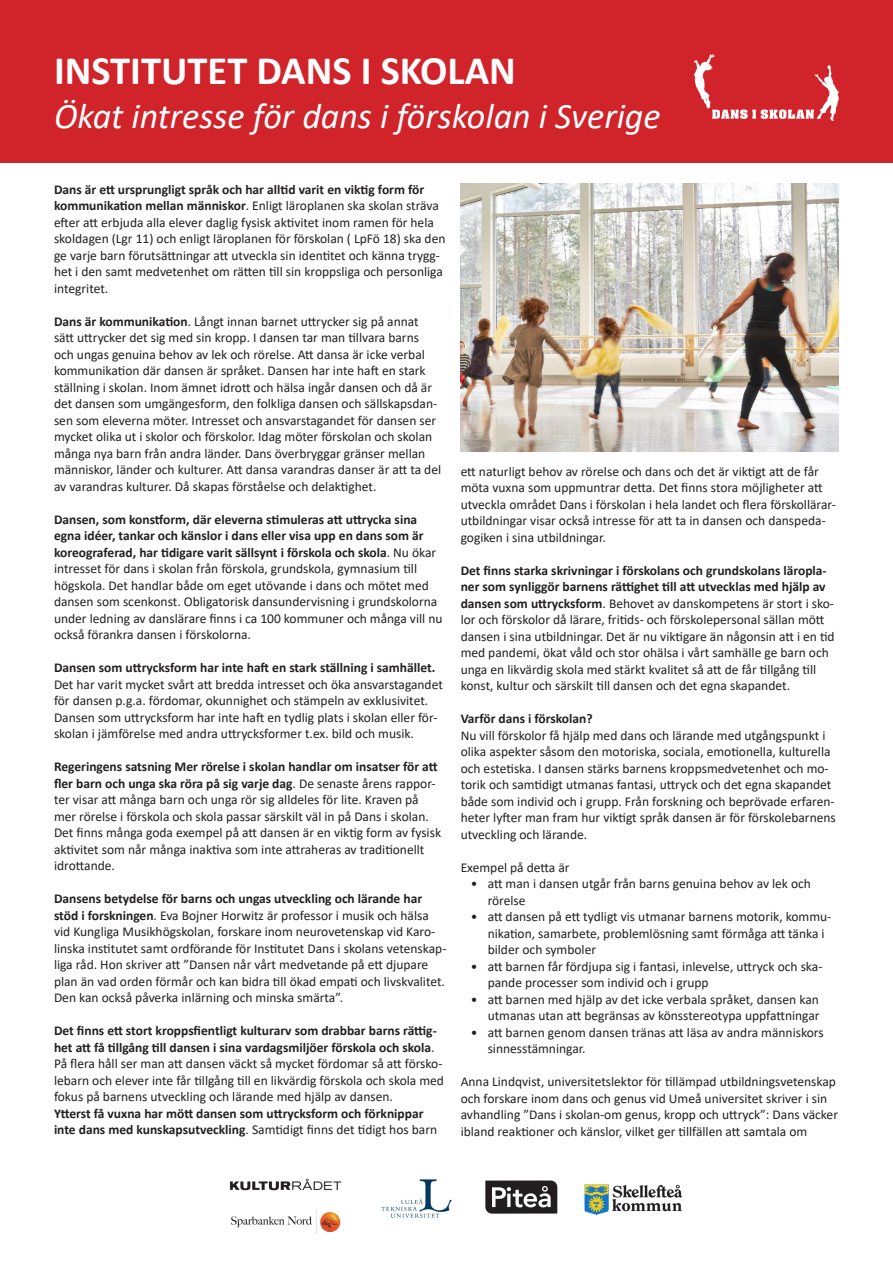
<style>
.page{position:relative;width:893px;height:1263px;background:#fff}
.page>*{position:absolute;margin:0;border:0;box-sizing:border-box;transform-origin:0 0}
.t1{font:700 40.5px "Calibri";color:#fff}
.t2{font:italic 36px "Calibri";color:#fff}
.t3{font:13.5px/16.5px "Calibri";color:#231f20}
.t4{font:700 13.5px/16.5px "Calibri";color:#231f20}
.s1{font-weight:700}
.s2{font-weight:400}
</style>
<div class="page">
<img style="left:461px;top:184px;width:378px;height:267px">
<img style="left:229px;top:1178px;width:454px;height:56px">
<div style="left:0;top:0;width:893px;height:162px;background:#d1232a"></div>
<svg style="left:694px;top:54px;width:145px;height:67px"></svg>
<p class="t1" style="left:54px;top:42px;width:463px">INSTITUTET DANS I SKOLAN</p>
<p class="t2" style="left:54px;top:91px;width:608px">Ökat intresse för dans i förskolan i Sverige</p>
<p class="t3" style="left:54px;top:181px;width:393px"><span class="s1">Dans är ett ursprungligt språk och har alltid varit en viktig form för kommunikation mellan människor</span>. Enligt läroplanen ska skolan sträva efter att erbjuda alla elever daglig fysisk aktivitet inom ramen för hela skoldagen (Lgr 11) och enligt läroplanen för förskolan ( LpFö 18) ska den ge varje barn förutsättningar att utveckla sin identitet och känna trygg&shy;het i den samt medvetenhet om rätten till sin kroppsliga och personliga integritet.</p>
<p class="t3" style="left:54px;top:313px;width:389px"><span class="s1">Dans är kommunikation</span>. Långt innan barnet uttrycker sig på annat sätt uttrycker det sig med sin kropp. I dansen tar man tillvara barns och ungas genuina behov av lek och rörelse. Att dansa är icke verbal kommunikation där dansen är språket. Dansen har inte haft en stark ställning i skolan. Inom ämnet idrott och hälsa ingår dansen och då är det dansen som umgängesform, den folkliga dansen och sällskapsdan&shy;sen som eleverna möter. Intresset och ansvarstagandet för dansen ser mycket olika ut i skolor och förskolor. Idag möter förskolan och skolan många nya barn från andra länder. Dans överbryggar grä nser mellan människor, länder och kulturer. Att dansa varandras danser är att ta del av varandras kulturer. Då skapas förståelse och delaktighet.</p>
<p class="t3" style="left:54px;top:511px;width:390px"><span class="s1">Dansen, som konstform, där eleverna stimuleras att uttrycka sina egna idéer, tankar och känslor i dans eller visa upp en dans som är koreograferad, har tidigare varit sällsynt i förskola och skola</span>. Nu ökar intresset för dans i skolan från förskola, grundskola, gymnasium till högskola. Det handlar både om eget utövande i dans och mötet med dansen som scenkonst. Obligatorisk dansundervisning i grundskolorna under ledning av danslärare finns i ca 100 kommuner och många vill nu också förankra dansen i förskolorna.</p>
<p class="t3" style="left:54px;top:659px;width:390px"><span class="s1">Dansen som uttrycksform har inte haft en stark ställning i samhället.<br></span>Det har varit mycket svårt att bredda intresset och öka ansvarstagandet för dansen p.g.a. fördomar, okunnighet och stämpeln av exklusivitet.<br>Dansen som uttrycksform har inte haft en tydlig plats i skolan eller för&shy;skolan i jämförelse med andra uttrycksformer t.ex. bild och musik.</p>
<p class="t3" style="left:54px;top:758px;width:389px"><span class="s1">Regeringens satsning Mer rörelse i skolan handlar om insatser för att fler barn och unga ska röra på sig varje dag</span>. De senaste årens rappor&shy;ter visar att många barn och unga rör sig alldeles för lite. Kraven på mer rörelse i förskola och skola passar särskilt väl in på Dans i skolan.<br>Det finns många goda exempel på att dansen är en viktig form av fysisk aktivitet som når många inaktiva som inte attraheras av traditionellt idrottande.</p>
<p class="t3" style="left:54px;top:890px;width:394px"><span class="s1">Dansens betydelse för barns och ungas utveckling och lärande har stöd i forskningen</span>. Eva Bojner Horwitz är professor i musik och hälsa vid Kungliga Musikhögskolan, forskare inom neurovetenskap vid Karo&shy;linska institutet samt ordförande för Institutet Dans i skolans vetenskap&shy;liga råd. Hon skriver att ”Dansen når vårt medvetande på ett djupare plan än vad orden förmår och kan bidra till ökad empati och livskvalitet.<br>Den kan också påverka inlärning och minska smärta”.</p>
<p class="t3" style="left:54px;top:1022px;width:392px"><span class="s1">Det finns ett stort kroppsfientligt kulturarv som drabbar barns rättig&shy;het att få tillgång till dansen i sina vardagsmiljöer förskola och skola</span>.<br>På flera håll ser man att dansen väckt så mycket fördomar så att försko&shy;lebarn och elever inte får tillgång till en likvärdig förskola och skola med fokus på barnens utveckling och lärande med hjälp av dansen.</p>
<p class="t4" style="left:54px;top:1105px;width:385px">Ytterst få vuxna har mött dansen som uttrycksform och förknippar inte dans med kunskapsutveckling<span class="s2">. Samtidigt finns det tidigt hos barn</span></p>
<p class="t3" style="left:461px;top:463px;width:377px">ett naturligt behov av rörelse och dans och det är viktigt att de får möta vuxna som uppmuntrar detta. Det finns stora möjligheter att utveckla området Dans i förskolan i hela landet och flera förskollärar&shy;utbildningar visar också intresse för att ta in dansen och danspeda&shy;gogiken i sina utbildningar.</p>
<p class="t3" style="left:461px;top:562px;width:375px"><span class="s1">Det finns starka skrivningar i förskolans och grundskolans läropla&shy;ner som synliggör barnens rättighet till att utvecklas med hjälp av dansen som uttrycksform</span>. Behovet av danskompetens är stort i sko&shy;lor och förskolor då lärare, fritids- och förskolepersonal sällan mött dansen i sina utbildningar. Det är nu viktigare än någonsin att i en tid med pandemi, ökat våld och stor ohälsa i vårt samhälle ge barn och unga en likvärdig skola med stärkt kvalitet så att de får tillgång till konst, kultur och särskilt till dansen och det egna skapandet.</p>
<p class="t4" style="left:461px;top:710px;width:134px">Varför dans i förskolan?</p>
<p class="t3" style="left:461px;top:727px;width:377px">Nu vill förskolor få hjälp med dans och lärande med utgångspunkt i olika aspekter såsom den motoriska, sociala, emotionella, kulturella och estetiska. I dansen stärks barnens kroppsmedvetenhet och mo&shy;torik och samtidigt utmanas fantasi, uttryck och det egna skapandet både som individ och i grupp. Från forskning och beprövade erfaren&shy;heter lyfter man fram hur viktigt språk dansen är för förskolebarnens utveckling och lärande.</p>
<p class="t3" style="left:461px;top:859px;width:110px">Exempel på detta är</p>
<p class="t3" style="left:488px;top:875px;width:325px;text-indent:-17px">• att man i dansen utgår från barns genuina behov av lek och rörelse</p>
<p class="t3" style="left:488px;top:908px;width:345px;text-indent:-17px">• att dansen på ett tydligt vis utmanar barnens motorik, kommu&shy;nikation, samarbete, problemlösning samt förmåga att tänka i bilder och symboler</p>
<p class="t3" style="left:488px;top:958px;width:336px;text-indent:-17px">• att barnen får fördjupa sig i fantasi, inlevelse, uttryck och ska&shy;pande processer som individ och i grupp</p>
<p class="t3" style="left:471px;top:991px;width:350px;text-align:right">• att barnen med hjälp av det icke verbala språket, dansen kan utmanas utan att begränsas av könsstereotypa uppfattningar</p>
<p class="t3" style="left:488px;top:1024px;width:337px;text-indent:-17px">• att barnen genom dansen tränas att läsa av andra människors sinnesstämningar.</p>
<p class="t3" style="left:461px;top:1073px;width:379px">Anna Lindqvist, universitetslektor för tillämpad utbildningsvetenskap och forskare inom dans och genus vid Umeå universitet skriver i sin avhandling ”Dans i skolan-om genus, kropp och uttryck”: Dans väcker ibland reaktioner och känslor, vilket ger tillfällen att samtala om</p>
</div>
